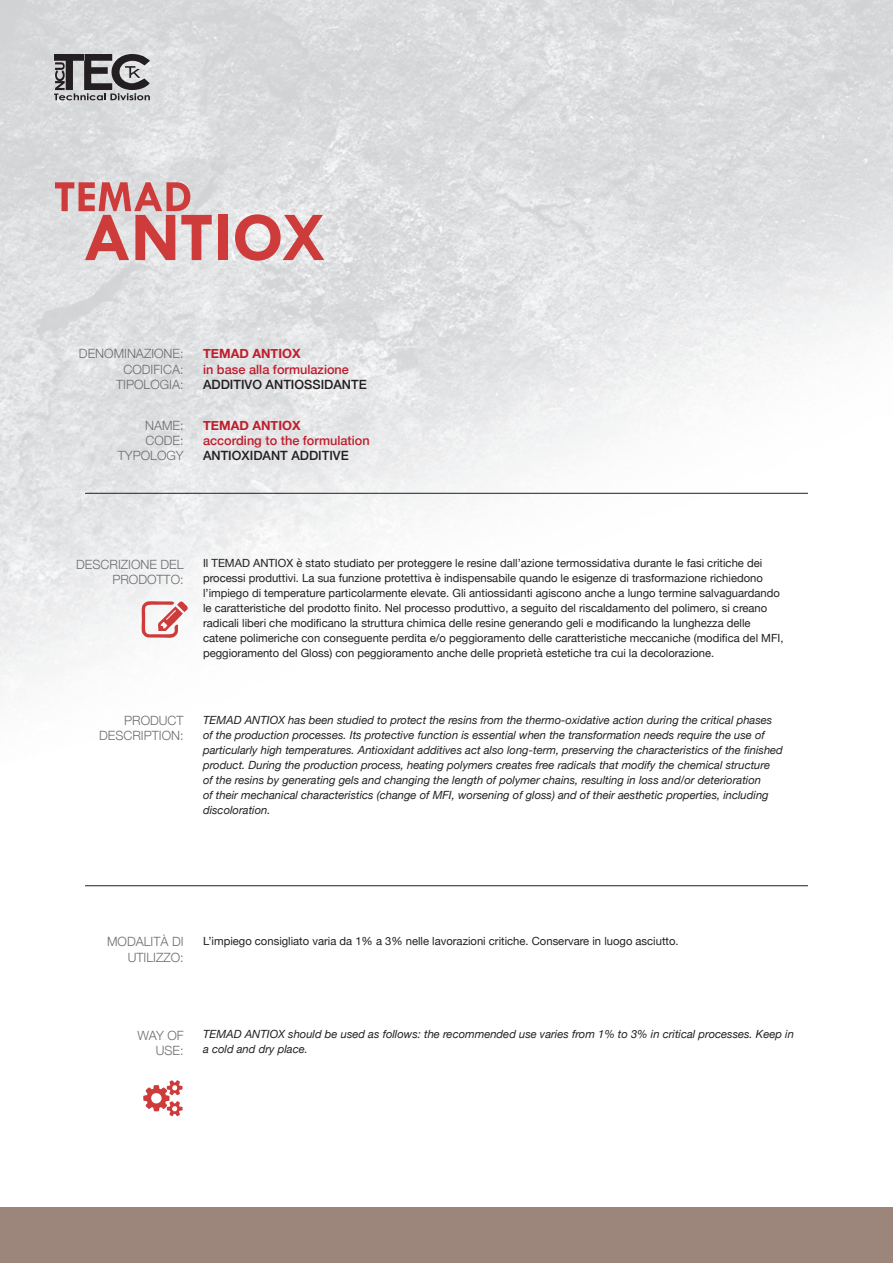
<style>
.page{position:relative;width:893px;height:1263px;background:#fff}
.page>*{position:absolute;margin:0;border:0;box-sizing:border-box;transform-origin:0 0}
.t1{font:300 12.75px/15.3px "Helvetica Neue";color:#6c6d70;text-align:right}
.t2{font:500 12.75px/15.3px "Helvetica Neue";color:#be1d2c}
.t3{font:11.25px/15px "Helvetica Neue";color:#231f20}
.t4{font:italic 11.25px/15px "Helvetica Neue";color:#231f20}
.s1{font-weight:700}
.s2{color:#231f20}
</style>
<div class="page">
<img style="left:0;top:0;width:893px;height:1208px">
<div style="left:0;top:1208px;width:893px;height:55px;background:#9c857a"></div>
<svg style="left:54px;top:54px;width:96px;height:46px;background:#838283"></svg>
<div style="left:218px;top:215px;width:9px;height:45px;background:#cd3b3b"></div>
<svg style="left:235px;top:214px;width:89px;height:47px;background:#da9797"></svg>
<svg style="left:141px;top:601px;width:47px;height:37px"></svg>
<svg style="left:143px;top:1080px;width:40px;height:36px"></svg>
<svg style="left:55px;top:182px;width:157px;height:78px;background:#d79fa0"></svg>
<hr style="left:85px;top:493px;width:723px;height:1px;background:#231f20">
<hr style="left:85px;top:885px;width:723px;height:1px;background:#231f20">
<p class="t1" style="left:79px;top:345px;width:106px">DENOMINAZIONE:<br>CODIFICA:<br>TIPOLOGIA:</p>
<p class="t2" style="left:203px;top:345px;width:165px"><span class="s1">TEMAD ANTIOX<br></span>in base alla formulazione<br><span class="s2">ADDITIVO ANTIOSSIDANTE</span></p>
<p class="t1" style="left:118px;top:416px;width:67px">NAME:<br>CODE:<br>TYPOLOGY</p>
<p class="t2" style="left:203px;top:416px;width:168px"><span class="s1">TEMAD ANTIOX<br></span>according to the formulation<br><span class="s2">ANTIOXIDANT ADDITIVE</span></p>
<p class="t1" style="left:76px;top:556px;width:109px">DESCRIZIONE DEL<br>PRODOTTO:</p>
<p class="t3" style="left:203px;top:556px;width:582px">Il TEMAD ANTIOX è stato studiato per proteggere le resine dall’azione termossidativa durante le fasi critiche dei processi produttivi. La sua funzione protettiva è indispensabile quando le esigenze di trasformazione richiedono l’impiego di temperature particolarmente elevate. Gli antiossidanti agiscono anche a lungo termine salvaguardando le caratteristiche del prodotto finito. Nel processo produttivo, a seguito del riscaldamento del polimero, si creano radicali liberi che modificano la struttura chimica delle resine generando geli e modificando la lunghezza delle catene polimeriche con conseguente perdita e/o peggioramento delle caratteristiche meccaniche (modifica del MFI, peggioramento del Gloss) con peggioramento anche delle proprietà estetiche tra cui la decolorazione.</p>
<p class="t1" style="left:99px;top:712px;width:86px">PRODUCT<br>DESCRIPTION:</p>
<p class="t4" style="left:203px;top:713px;width:581px">TEMAD ANTIOX has been studied to protect the resins from the thermo-oxidative action during the critical phases of the production processes. Its protective function is essential when the transformation needs require the use of particularly high temperatures. Antioxidant additives act also long-term, preserving the characteristics of the finished product. During the production process, heating polymers creates free radicals that modify the chemical structure<br>of the resins by generating gels and changing the length of polymer chains, resulting in loss and/or deterioration<br>of their mechanical characteristics (change of MFI, worsening of gloss) and of their aesthetic properties, including discoloration.</p>
<p class="t1" style="left:107px;top:933px;width:78px">MODALITÀ DI<br>UTILIZZO:</p>
<p class="t3" style="left:203px;top:934px;width:477px">L’impiego consigliato varia da 1% a 3% nelle lavorazioni critiche. Conservare in luogo asciutto.</p>
<p class="t1" style="left:138px;top:1027px;width:48px">WAY OF<br>USE:</p>
<p class="t4" style="left:203px;top:1027px;width:592px">TEMAD ANTIOX should be used as follows: the recommended use varies from 1% to 3% in critical processes. Keep in a cold and dry place.</p>
</div>
